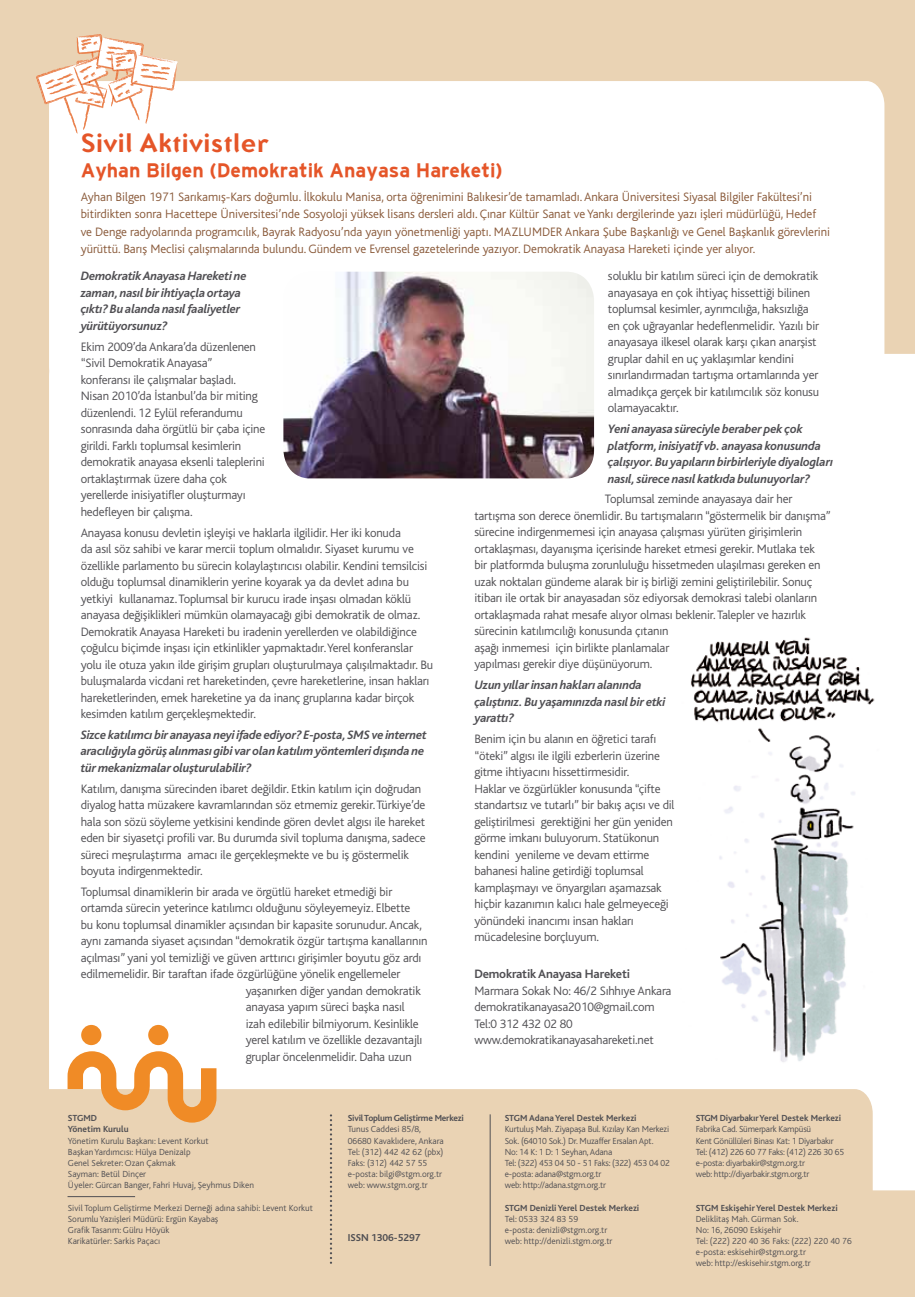
<style>
.page{position:relative;width:915px;height:1297px;background:#fff}
.page>*{position:absolute;margin:0;border:0;box-sizing:border-box;transform-origin:0 0}
.t1{font:700 27px "Ottomat";color:#e55528}
.t2{font:19.5px "Interstate T Bold";color:#e55528}
.t3{font:300 12.75px/16.5px "Bliss Turkish";letter-spacing:-.015em;color:#504f53}
.t4{font:300 12.75px/17.2px "Bliss Turkish";letter-spacing:-.005em;color:#895939}
.t5{font:italic 700 12.75px/16.5px "Bliss Turkish";letter-spacing:-.015em;color:#504f53}
.t6{font:700 12.75px "Bliss Turkish";letter-spacing:-.015em;color:#504f53}
.t7{font:700 10.5px "Bliss Turkish";color:#504f53}
.t8{font:300 9.3px/11.1px "Bliss Turkish";color:#504f53}
.t9{font:300 9.3px/11.1px "Bliss Turkish";letter-spacing:-.02em;color:#504f53}
.t10{font:700 9.3px/11.1px "Bliss Turkish";color:#504f53}
.t11{font:700 9.3px "Bliss Turkish";letter-spacing:-.025em;color:#504f53}
</style>
<div class="page">
<div style="left:0;top:0;width:914px;height:1297px;background:#ead3b4"></div>
<div style="left:49px;top:354px;width:865px;height:836px;background:#fff"></div>
<svg style="left:49px;top:1089px;width:823px;height:177px"></svg>
<div style="left:49px;top:81px;width:835px;height:310px;background:#fff"></div>
<div style="left:81px;top:1025px;width:20px;height:20px;background:#f08b26;border-radius:50%"></div>
<div style="left:148px;top:1025px;width:20px;height:20px;background:#f08b26;border-radius:50%"></div>
<svg style="left:67px;top:1051px;width:149px;height:72px"></svg>
<svg style="left:36px;top:34px;width:141px;height:99px"></svg>
<img style="left:283px;top:272px;width:311px;height:206px">
<img style="left:678px;top:627px;width:206px;height:445px">
<hr style="left:67px;top:1196px;width:68px;height:1px;background:#504f53">
<hr style="left:489px;top:1114px;width:1px;height:152px;background:#504f53">
<svg style="left:330px;top:1114px;width:2px;height:150px"></svg>
<h1 class="t1" style="left:81px;top:125px;width:189px">Sivil Aktivistler</h1>
<h2 class="t2" style="left:81px;top:159px;width:423px">Ayhan Bilgen (Demokratik Anayasa Hareketi)</h2>
<p class="t4" style="left:81px;top:188px;width:750px">Ayhan Bilgen 1971 Sarıkamış-Kars doğumlu. İlkokulu Manisa, orta öğrenimini Balıkesir’de tamamladı. Ankara Üniversitesi Siyasal Bilgiler Fakültesi’ni bitirdikten sonra Hacettepe Üniversitesi’nde Sosyoloji yüksek lisans dersleri aldı. Çınar Kültür Sanat ve Yankı dergilerinde yazı işleri müdürlüğü, Hedef ve Denge radyolarında programcılık, Bayrak Radyosu’nda yayın yönetmenliği yaptı. MAZLUMDER Ankara Şube Başkanlığı ve Genel Başkanlık görevlerini yürüttü. Barış Meclisi çalışmalarında bulundu. Gündem ve Evrensel gazetelerinde yazıyor. Demokratik Anayasa Hareketi içinde yer alıyor.</p>
<p class="t5" style="left:81px;top:268px;width:167px">Demokratik Anayasa Hareketi ne zaman, nasıl bir ihtiyaçla ortaya çıktı? Bu alanda nasıl faaliyetler yürütüyorsunuz?</p>
<p class="t3" style="left:81px;top:339px;width:186px">Ekim 2009’da Ankara’da düzenlenen “Sivil Demokratik Anayasa” konferansı ile çalışmalar başladı.<br>Nisan 2010’da İstanbul’da bir miting düzenlendi. 12 Eylül referandumu sonrasında daha örgütlü bir çaba içine girildi. Farklı toplumsal kesimlerin demokratik anayasa eksenli taleplerini ortaklaştırmak üzere daha çok yerellerde inisiyatifler oluşturmayı hedefleyen bir çalışma.</p>
<p class="t3" style="left:81px;top:524px;width:354px">Anayasa konusu devletin işleyişi ve haklarla ilgilidir. Her iki konuda<br>da asıl söz sahibi ve karar mercii toplum olmalıdır. Siyaset kurumu ve özellikle parlamento bu sürecin kolaylaştırıcısı olabilir. Kendini temsilcisi olduğu toplumsal dinamiklerin yerine koyarak ya da devlet adına bu yetkiyi kullanamaz. Toplumsal bir kurucu irade inşası olmadan köklü anayasa değişiklikleri mümkün olamayacağı gibi demokratik de olmaz.<br>Demokratik Anayasa Hareketi bu iradenin yerellerden ve olabildiğince çoğulcu biçimde inşası için etkinlikler yapmaktadır. Yerel konferanslar yolu ile otuza yakın ilde girişim grupları oluşturulmaya çalışılmaktadır. Bu buluşmalarda vicdani ret hareketinden, çevre hareketlerine, insan hakları hareketlerinden, emek hareketine ya da inanç gruplarına kadar birçok kesimden katılım gerçekleşmektedir.</p>
<p class="t5" style="left:81px;top:727px;width:347px">Sizce katılımcı bir anayasa neyi ifade ediyor? E-posta, SMS ve internet aracılığıyla görüş alınması gibi var olan katılım yöntemleri dışında ne tür mekanizmalar oluşturulabilir?</p>
<p class="t3" style="left:81px;top:780px;width:346px">Katılım, danışma sürecinden ibaret değildir. Etkin katılım için doğrudan diyalog hatta müzakere kavramlarından söz etmemiz gerekir. Türkiye’de hala son sözü söyleme yetkisini kendinde gören devlet algısı ile hareket eden bir siyasetçi profili var. Bu durumda sivil topluma danışma, sadece süreci meşrulaştırma amacı ile gerçekleşmekte ve bu iş göstermelik boyuta indirgenmektedir.</p>
<p class="t3" style="left:81px;top:884px;width:313px">Toplumsal dinamiklerin bir arada ve örgütlü hareket etmediği bir</p>
<p class="t3" style="left:81px;top:900px;width:331px">ortamda sürecin yeterince katılımcı olduğunu söyleyemeyiz. Elbette</p>
<p class="t3" style="left:81px;top:917px;width:342px">bu konu toplumsal dinamikler açısından bir kapasite sorunudur. Ancak,</p>
<p class="t3" style="left:81px;top:933px;width:348px">aynı zamanda siyaset açısından “demokratik özgür tartışma kanallarının</p>
<p class="t3" style="left:81px;top:950px;width:342px">açılması” yani yol temizliği ve güven arttırıcı girişimler boyutu göz ardı</p>
<p class="t3" style="left:81px;top:966px;width:321px">edilmemelidir. Bir taraftan ifade özgürlüğüne yönelik engellemeler</p>
<p class="t3" style="left:245px;top:982px;width:176px">yaşanırken diğer yandan demokratik</p>
<p class="t3" style="left:245px;top:999px;width:160px">anayasa yapım süreci başka nasıl</p>
<p class="t3" style="left:245px;top:1015px;width:174px">izah edilebilir bilmiyorum. Kesinlikle</p>
<p class="t3" style="left:245px;top:1032px;width:178px">yerel katılım ve özellikle dezavantajlı</p>
<p class="t3" style="left:245px;top:1048px;width:168px">gruplar öncelenmelidir. Daha uzun</p>
<p class="t3" style="left:607px;top:268px;width:213px">soluklu bir katılım süreci için de demokratik anayasaya en çok ihtiyaç hissettiği bilinen toplumsal kesimler, ayrımcılığa, haksızlığa en çok uğrayanlar hedeflenmelidir. Yazılı bir anayasaya ilkesel olarak karşı çıkan anarşist gruplar dahil en uç yaklaşımlar kendini sınırlandırmadan tartışma ortamlarında yer almadıkça gerçek bir katılımcılık söz konusu olamayacaktır.</p>
<p class="t5" style="left:607px;top:421px;width:227px">Yeni anayasa süreciyle beraber pek çok platform, inisiyatif vb. anayasa konusunda çalışıyor. Bu yapıların birbirleriyle diyalogları nasıl, sürece nasıl katkıda bulunuyorlar?</p>
<p class="t3" style="left:474px;top:491px;width:358px;text-indent:130px">Toplumsal zeminde anayasaya dair her tartışma son derece önemlidir. Bu tartışmaların “göstermelik bir danışma” sürecine indirgenmemesi için anayasa çalışması yürüten girişimlerin ortaklaşması, dayanışma içerisinde hareket etmesi gerekir. Mutlaka tek<br>bir platformda buluşma zorunluluğu hissetmeden ulaşılması gereken en uzak noktaları gündeme alarak bir iş birliği zemini geliştirilebilir. Sonuç itibarı ile ortak bir anayasadan söz ediyorsak demokrasi talebi olanların ortaklaşmada rahat mesafe alıyor olması beklenir. Talepler ve hazırlık sürecinin katılımcılığı konusunda çıtanın<br>aşağı inmemesi için birlikte planlamalar<br>yapılması gerekir diye düşünüyorum.</p>
<p class="t5" style="left:474px;top:677px;width:193px">Uzun yıllar insan hakları alanında çalıştınız. Bu yaşamınızda nasıl bir etki yarattı?</p>
<p class="t3" style="left:474px;top:731px;width:202px">Benim için bu alanın en öğretici tarafı “öteki” algısı ile ilgili ezberlerin üzerine gitme ihtiyacını hissettirmesidir.<br>Haklar ve özgürlükler konusunda “çifte standartsız ve tutarlı” bir bakış açısı ve dil geliştirilmesi gerektiğini her gün yeniden görme imkanı buluyorum. Statükonun kendini yenileme ve devam ettirme bahanesi haline getirdiği toplumsal kamplaşmayı ve önyargıları aşamazsak hiçbir kazanımın kalıcı hale gelmeyeceği yönündeki inancımı insan hakları mücadelesine borçluyum.</p>
<p class="t6" style="left:474px;top:967px;width:157px">Demokratik Anayasa Hareketi</p>
<p class="t3" style="left:474px;top:982px;width:198px">Marmara Sokak No: 46/2 Sıhhıye Ankara demokratikanayasa2010@gmail.com<br>Tel:0 312 432 02 80 www.demokratikanayasahareketi.net</p>
<p class="t10" style="left:68px;top:1113px;width:62px">STGMD<br>Yönetim Kurulu</p>
<p class="t8" style="left:68px;top:1135px;width:187px">Yönetim Kurulu Başkanı: Levent Korkut<br>Başkan Yardımcısı: Hülya Denizalp<br>Genel Sekreter: Ozan Çakmak<br>Sayman: Betül Dinçer<br>Üyeler: Gürcan Banger, Fahri Huvaj, Şeyhmus Diken</p>
<p class="t8" style="left:68px;top:1202px;width:246px">Sivil Toplum Geliştirme Merkezi Derneği adına sahibi: Levent Korkut Sorumlu Yazıişleri Müdürü: Ergün Kayabaş<br>Grafik Tasarım: Gülru Höyük<br>Karikatürler: Sarkis Paçacı</p>
<p class="t11" style="left:348px;top:1113px;width:117px">Sivil Toplum Geliştirme Merkezi</p>
<p class="t8" style="left:348px;top:1124px;width:97px">Tunus Caddesi 85/8,<br>06680 Kavaklıdere, Ankara<br>Tel: (312) 442 42 62 (pbx)<br>Faks: (312) 442 57 55 e-posta: bilgi@stgm.org.tr web: www.stgm.org.tr</p>
<p class="t7" style="left:348px;top:1232px;width:74px">ISSN 1306-5297</p>
<p class="t10" style="left:504px;top:1113px;width:133px">STGM Adana Yerel Destek Merkezi</p>
<p class="t9" style="left:504px;top:1124px;width:166px">Kurtuluş Mah. Ziyapaşa Bul. Kızılay Kan Merkezi Sok. (64010 Sok.) Dr. Muzaffer Ersalan Apt.<br>No: 14 K: 1 D: 1 Seyhan, Adana<br>Tel: (322) 453 04 50 - 51 Faks: (322) 453 04 02 e-posta: adana@stgm.org.tr<br>web: http://adana.stgm.org.tr</p>
<p class="t10" style="left:504px;top:1202px;width:136px">STGM Denizli Yerel Destek Merkezi</p>
<p class="t8" style="left:504px;top:1213px;width:109px">Tel: 0533 324 83 59<br>e-posta: denizli@stgm.org.tr web: http://denizli.stgm.org.tr</p>
<p class="t10" style="left:695px;top:1113px;width:147px">STGM Diyarbakır Yerel Destek Merkezi</p>
<p class="t9" style="left:695px;top:1124px;width:150px">Fabrika Cad. Sümerpark Kampüsü<br>Kent Gönüllüleri Binası Kat: 1 Diyarbakır Tel: (412) 226 60 77 Faks: (412) 226 30 65 e-posta: diyarbakir@stgm.org.tr<br>web: http://diyarbakir.stgm.org.tr</p>
<p class="t10" style="left:695px;top:1202px;width:143px">STGM Eskişehir Yerel Destek Merkezi</p>
<p class="t8" style="left:695px;top:1213px;width:157px">Deliklitaş Mah. Gürman Sok.<br>No: 16, 26090 Eskişehir<br>Tel: (222) 220 40 36 Faks: (222) 220 40 76 e-posta: eskisehir@stgm.org.tr<br>web: http://eskisehir.stgm.org.tr</p>
</div>
